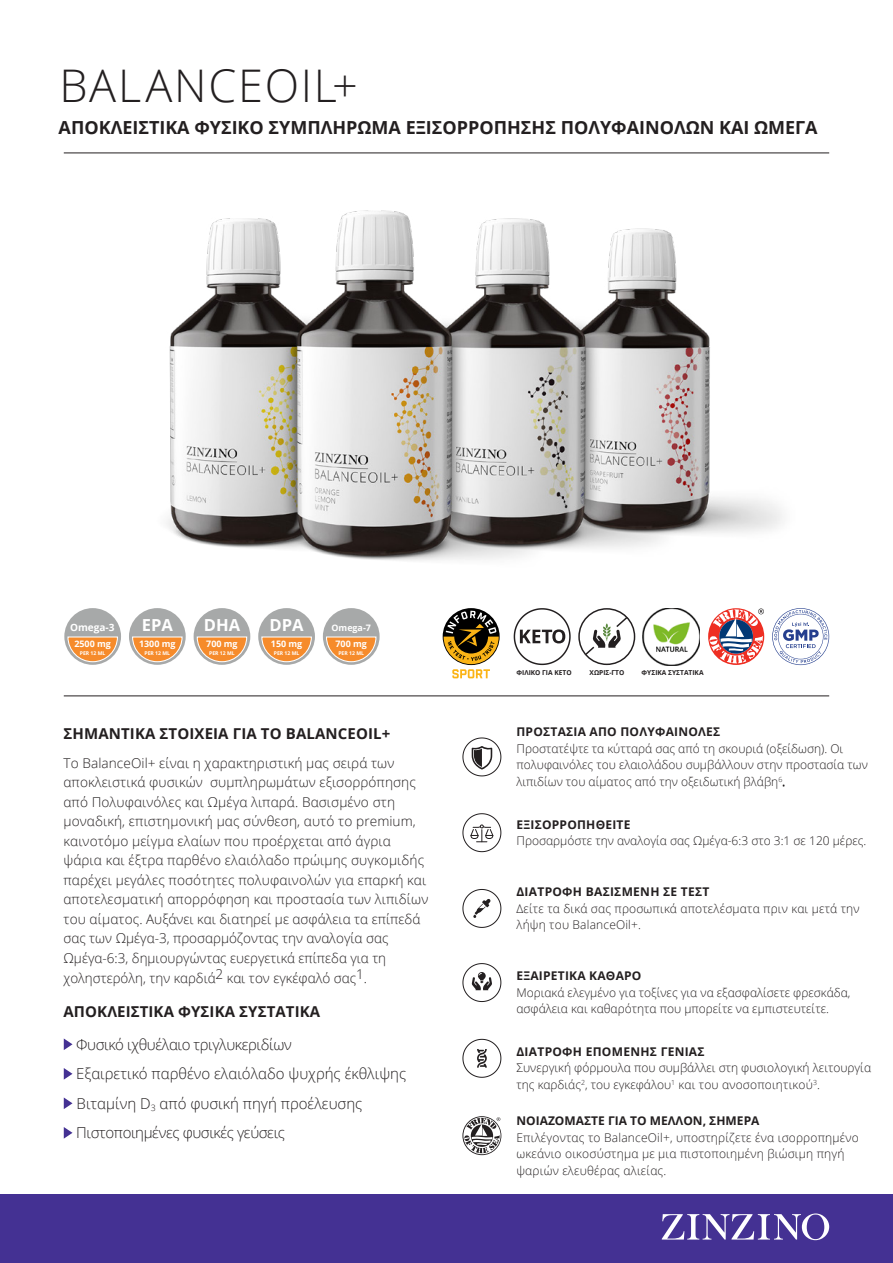
<style>
.page{position:relative;width:893px;height:1263px;background:#fff}
.page>*{position:absolute;margin:0;border:0;box-sizing:border-box;transform-origin:0 0}
.Sub-heading_12_14{font:300 45px "Open Sans";letter-spacing:.04em;color:#231f20}
.Sub-heading_12_14-2{font:700 18px "Open Sans";color:#231f20}
.t1{font:700 16.65px "Open Sans";color:#fff}
.Bullet_points_10_14{font:300 15px/29.5px "Open Sans";color:#231f20}
.Preamble_10_14{font:700 15px "Open Sans";letter-spacing:.01em;color:#231f20}
.Preamble_10_14-2{font:300 13.5px/19.5px "Open Sans";letter-spacing:.005em;color:#231f20}
.Body_8_11{font:300 12px/16.5px "Open Sans";color:#231f20}
.t2{font:700 10.05px "Open Sans";color:#fff}
.t3{font:700 8.85px "Open Sans";color:#fff}
.t4{font:700 6.75px "Open Sans";color:#231f20}
.t5{font:700 5.1px "Open Sans";color:#fff}
.s1{font-weight:700}
.s2{font-size:10.65px}
</style>
<div class="page">
<div style="left:0;top:1194px;width:893px;height:69px;background:#443193"></div>
<svg style="left:662px;top:1213px;width:167px;height:27px"></svg>
<div style="left:64px;top:608px;width:57px;height:57px;background:#a7a9a9;border-radius:50%"></div>
<svg style="left:67px;top:636px;width:51px;height:27px"></svg>
<div style="left:129px;top:608px;width:57px;height:57px;background:#a7a9a9;border-radius:50%"></div>
<svg style="left:132px;top:636px;width:51px;height:27px"></svg>
<div style="left:194px;top:608px;width:56px;height:57px;background:#a7a9a9;border-radius:50%"></div>
<svg style="left:196px;top:636px;width:52px;height:27px"></svg>
<div style="left:258px;top:608px;width:57px;height:57px;background:#a7a9a9;border-radius:50%"></div>
<svg style="left:261px;top:636px;width:51px;height:27px"></svg>
<div style="left:323px;top:608px;width:57px;height:57px;background:#a7a9a9;border-radius:50%"></div>
<svg style="left:325px;top:636px;width:52px;height:27px"></svg>
<hr style="left:64px;top:153px;width:765px;height:1px;background:#231f20">
<svg style="left:708px;top:608px;width:57px;height:57px"></svg>
<svg style="left:772px;top:608px;width:57px;height:57px"></svg>
<svg style="left:579px;top:609px;width:56px;height:55px"></svg>
<div style="left:578px;top:608px;width:57px;height:57px;border:1px solid #231f20;border-radius:50%"></div>
<svg style="left:584px;top:615px;width:45px;height:42px"></svg>
<svg style="left:514px;top:608px;width:57px;height:57px"></svg>
<img style="left:643px;top:608px;width:57px;height:57px">
<hr style="left:64px;top:696px;width:765px;height:1px;background:#231f20">
<img style="left:166px;top:210px;width:617px;height:351px">
<svg style="left:462px;top:813px;width:39px;height:39px"></svg>
<svg style="left:462px;top:889px;width:39px;height:39px"></svg>
<svg style="left:462px;top:963px;width:39px;height:39px"></svg>
<svg style="left:462px;top:1039px;width:39px;height:39px"></svg>
<svg style="left:462px;top:1116px;width:39px;height:39px"></svg>
<svg style="left:463px;top:1117px;width:38px;height:37px"></svg>
<svg style="left:462px;top:737px;width:39px;height:39px"></svg>
<svg style="left:64px;top:1038px;width:9px;height:12px"></svg>
<svg style="left:64px;top:1068px;width:9px;height:12px"></svg>
<svg style="left:64px;top:1097px;width:9px;height:12px"></svg>
<svg style="left:64px;top:1127px;width:9px;height:12px"></svg>
<svg style="left:444px;top:609px;width:55px;height:69px"></svg>
<p class="Sub-heading_12_14" style="left:59px;top:55px;width:300px">BALANCEOIL+</p>
<p class="Sub-heading_12_14-2" style="left:59px;top:115px;width:760px">ΑΠΟΚΛΕΙΣΤΙΚΑ ΦΥΣΙΚΟ ΣΥΜΠΛΗΡΩΜΑ ΕΞΙΣΟΡΡΟΠΗΣΗΣ ΠΟΛΥΦΑΙΝΟΛΩΝ ΚΑΙ ΩΜΕΓΑ</p>
<p class="t2" style="left:70px;top:621px;width:46px">Omega-3</p>
<p class="t1" style="left:142px;top:614px;width:33px">EPA</p>
<p class="t3" style="left:139px;top:638px;width:38px">1300 mg</p>
<p class="t5" style="left:145px;top:649px;width:27px">PER 12 ML</p>
<p class="t3" style="left:74px;top:638px;width:38px">2500 mg</p>
<p class="t5" style="left:80px;top:649px;width:27px">PER 12 ML</p>
<p class="t1" style="left:204px;top:614px;width:38px">DHA</p>
<p class="t3" style="left:206px;top:638px;width:33px">700 mg</p>
<p class="t5" style="left:209px;top:649px;width:27px">PER 12 ML</p>
<p class="t1" style="left:270px;top:614px;width:36px">DPA</p>
<p class="t3" style="left:271px;top:638px;width:33px">150 mg</p>
<p class="t5" style="left:274px;top:649px;width:27px">PER 12 ML</p>
<p class="t3" style="left:331px;top:622px;width:41px">Omega-7</p>
<p class="t3" style="left:336px;top:638px;width:33px">700 mg</p>
<p class="t5" style="left:338px;top:649px;width:27px">PER 12 ML</p>
<p class="Preamble_10_14" style="left:63px;top:723px;width:328px">ΣΗΜΑΝΤΙΚΑ ΣΤΟΙΧΕΙΑ ΓΙΑ ΤΟ BALANCEOIL+</p>
<p class="Preamble_10_14-2" style="left:63px;top:752px;width:366px">Το BalanceOil+ είναι η χαρακτηριστική μας σειρά των αποκλειστικά φυσικών συμπληρωμάτων εξισορρόπησης από Πολυφαινόλες και Ωμέγα λιπαρά. Βασισμένο στη μοναδική, επιστημονική μας σύνθεση, αυτό το premium, καινοτόμο μείγμα ελαίων που προέρχεται από άγρια ψάρια και έξτρα παρθένο ελαιόλαδο πρώιμης συγκομιδής παρέχει μεγάλες ποσότητες πολυφαινολών για επαρκή και αποτελεσματική απορρόφηση και προστασία των λιπιδίων του αίματος. Αυξάνει και διατηρεί με ασφάλεια τα επίπεδά σας των Ωμέγα-3, προσαρμόζοντας την αναλογία σας Ωμέγα-6:3, δημιουργώντας ευεργετικά επίπεδα για τη</p>
<p class="Preamble_10_14-2" style="left:63px;top:968px;width:305px">χοληστερόλη, την καρδιά2 και τον εγκέφαλό σας1.</p>
<p class="Preamble_10_14" style="left:63px;top:1001px;width:258px">ΑΠΟΚΛΕΙΣΤΙΚΑ ΦΥΣΙΚΑ ΣΥΣΤΑΤΙΚΑ</p>
<p class="Bullet_points_10_14" style="left:76px;top:1029px;width:331px">Φυσικό ιχθυέλαιο τριγλυκεριδίων<br>Εξαιρετικό παρθένο ελαιόλαδο ψυχρής έκθλιψης Βιταμίνη D<sub>3</sub> από φυσική πηγή προέλευσης Πιστοποιημένες φυσικές γεύσεις</p>
<p class="t4" style="left:516px;top:668px;width:57px">ΦΙΛΙΚΟ ΓΙΑ ΚΕΤΟ</p>
<p class="t4" style="left:590px;top:668px;width:36px">ΧΩΡΙΣ-ΓΤΟ</p>
<p class="t4" style="left:642px;top:668px;width:63px">ΦΥΣΙΚΑ ΣΥΣΤΑΤΙΚΑ</p>
<p class="Body_8_11" style="left:516px;top:723px;width:353px"><span class="s1">ΠΡΟΣΤΑΣΙΑ ΑΠΟ ΠΟΛΥΦΑΙΝΟΛΕΣ<br></span>Προστατέψτε τα κύτταρά σας από τη σκουριά (οξείδωση). Οι πολυφαινόλες του ελαιολάδου συμβάλλουν στην προστασία των λιπιδίων του αίματος από την οξειδωτική βλάβη<sup>6</sup><span class="s2">.</span></p>
<p class="Body_8_11" style="left:516px;top:816px;width:351px"><span class="s1">ΕΞΙΣΟΡΡΟΠΗΘΕΙΤΕ<br></span>Προσαρμόστε την αναλογία σας Ωμέγα-6:3 στο 3:1 σε 120 μέρες.</p>
<p class="Body_8_11" style="left:516px;top:883px;width:345px"><span class="s1">ΔΙΑΤΡΟΦΗ ΒΑΣΙΣΜΕΝΗ ΣΕ ΤΕΣΤ<br></span>Δείτε τα δικά σας προσωπικά αποτελέσματα πριν και μετά την λήψη του BalanceOil+.</p>
<p class="Body_8_11" style="left:516px;top:967px;width:335px"><span class="s1">ΕΞΑΙΡΕΤΙΚΑ ΚΑΘΑΡΟ<br></span>Μοριακά ελεγμένο για τοξίνες για να εξασφαλίσετε φρεσκάδα, ασφάλεια και καθαρότητα που μπορείτε να εμπιστευτείτε.</p>
<p class="Body_8_11" style="left:516px;top:1043px;width:356px"><span class="s1">ΔΙΑΤΡΟΦΗ ΕΠΟΜΕΝΗΣ ΓΕΝΙΑΣ<br></span>Συνεργική φόρμουλα που συμβάλλει στη φυσιολογική λειτουργία της καρδιάς<sup>2</sup>, του εγκεφάλου<sup>1</sup> και του ανοσοποιητικού<sup>3</sup>.</p>
<p class="Body_8_11" style="left:516px;top:1112px;width:344px"><span class="s1">ΝΟΙΑΖΟΜΑΣΤΕ ΓΙΑ ΤΟ ΜΕΛΛΟΝ, ΣΗΜΕΡΑ<br></span>Επιλέγοντας το BalanceOil+, υποστηρίζετε ένα ισορροπημένο ωκεάνιο οικοσύστημα με μια πιστοποιημένη βιώσιμη πηγή ψαριών ελευθέρας αλιείας.</p>
</div>
